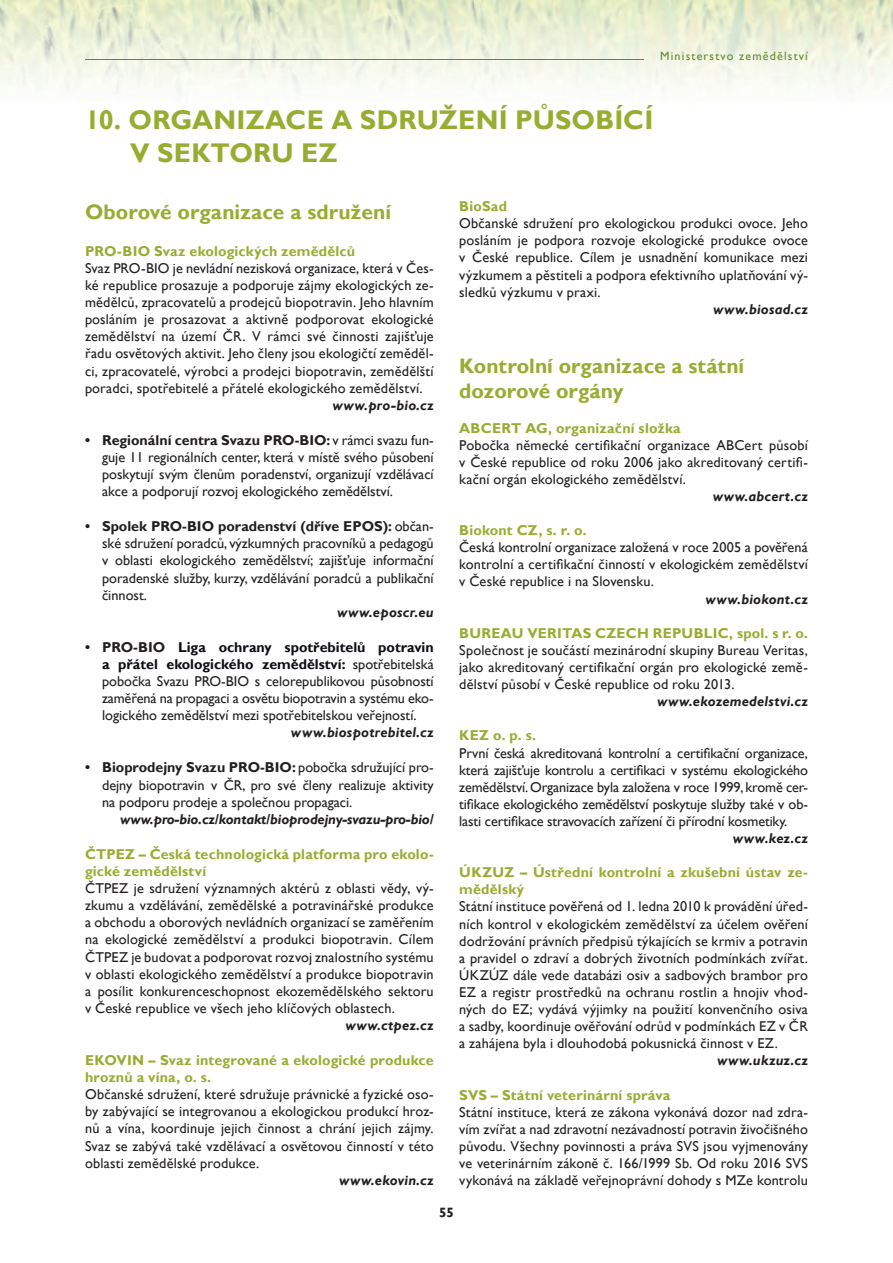
<style>
.page{position:relative;width:893px;height:1263px;background:#fff}
.page>*{position:absolute;margin:0;border:0;box-sizing:border-box;transform-origin:0 0}
.t1{font:700 27px/32.4px "Gill Sans";letter-spacing:.005em;color:#97ad32}
.t2{font:700 21px/25.2px "Gill Sans";color:#97ad32}
.t3{font:14.25px/17.1px "Gill Sans";letter-spacing:.01em;color:#231f20;text-align:justify}
.t4{font:700 14.25px/17.1px "Gill Sans";letter-spacing:.015em;color:#97ad32}
.t5{font:italic 700 14.25px "Gill Sans";letter-spacing:.015em;color:#231f20}
.t6{font:italic 700 14.25px "Gill Sans";letter-spacing:-.01em;color:#231f20}
.t7{font:700 13.5px "Gill Sans";color:#231f20}
.t8{font:12px "Gill Sans";letter-spacing:.1em;color:#67892c}
.s1{font-weight:700}
.s2{font-weight:700;color:#0f0d13}
</style>
<div class="page">
<img style="left:0;top:0;width:893px;height:94px">
<hr style="left:85px;top:59px;width:559px;height:1px;background:#67892c">
<p class="t8" style="left:660px;top:49px;width:149px">Ministerstvo zemědělství</p>
<h1 class="t1" style="left:130px;top:105px;width:525px;text-indent:-45px">10. ORGANIZACE A SDRUŽENÍ PŮSOBÍCÍ<br>V SEKTORU EZ</h1>
<h2 class="t2" style="left:85px;top:200px;width:307px">Oborové organizace a sdružení</h2>
<p class="t4" style="left:85px;top:243px;width:272px">PRO-BIO Svaz ekologických zemědělců</p>
<p class="t3" style="left:85px;top:260px;width:350px">Svaz PRO-BIO je nevládní nezisková organizace, která v Čes&shy;ké republice prosazuje a podporuje zájmy ekologických ze&shy;mědělců, zpracovatelů a prodejců biopotravin. Jeho hlavním posláním je prosazovat a aktivně podporovat ekologické zemědělství na území ČR. V rámci své činnosti zajišťuje řadu osvětových aktivit. Jeho členy jsou ekologičtí zeměděl&shy;ci, zpracovatelé, výrobci a prodejci biopotravin, zemědělští poradci, spotřebitelé a přátelé ekologického zemědělství.</p>
<p class="t5" style="left:332px;top:397px;width:103px">www.pro-bio.cz</p>
<p class="t3" style="left:102px;top:432px;width:333px;text-indent:-17px"><span class="s1">• Regionální centra Svazu PRO-BIO:</span> v rámci svazu fun&shy;guje 11 regionálních center, která v místě svého působení poskytují svým členům poradenství, organizují vzdělávací akce a podporují rozvoj ekologického zemědělství.</p>
<p class="t3" style="left:102px;top:518px;width:333px;text-indent:-17px"><span class="s1">• Spolek PRO-BIO poradenství (dříve EPOS):</span> občan&shy;ské sdružení poradců, výzkumných pracovníků a pedagogů v oblasti ekologického zemědělství; zajišťuje informační poradenské služby, kurzy, vzdělávání poradců a publikační činnost.</p>
<p class="t5" style="left:337px;top:604px;width:98px">www.eposcr.eu</p>
<p class="t3" style="left:102px;top:639px;width:333px;text-indent:-17px"><span class="s1">• PRO-BIO</span> <span class="s2">Liga ochrany spotřebitelů potravin a přátel ekologického zemědělství:</span> spotřebitelská pobočka Svazu PRO-BIO s celorepublikovou působností zaměřená na propagaci a osvětu biopotravin a systému eko&shy;logického zemědělství mezi spotřebitelskou veřejností.</p>
<p class="t5" style="left:291px;top:724px;width:144px">www.biospotrebitel.cz</p>
<p class="t3" style="left:102px;top:759px;width:333px;text-indent:-17px"><span class="s1">• Bioprodejny Svazu PRO-BIO:</span> pobočka sdružující pro&shy;dejny biopotravin v ČR, pro své členy realizuje aktivity na podporu prodeje a společnou propagaci.</p>
<p class="t6" style="left:120px;top:811px;width:315px">www.pro-bio.cz/kontakt/bioprodejny-svazu-pro-bio/</p>
<p class="t4" style="left:85px;top:846px;width:350px">ČTPEZ – Česká technologická platforma pro ekolo&shy;gické zemědělství</p>
<p class="t3" style="left:85px;top:880px;width:350px">ČTPEZ je sdružení významných aktérů z oblasti vědy, vý&shy;zkumu a vzdělávání, zemědělské a potravinářské produkce a obchodu a oborových nevládních organizací se zaměřením na ekologické zemědělství a produkci biopotravin. Cílem ČTPEZ je budovat a podporovat rozvoj znalostního systému v oblasti ekologického zemědělství a produkce biopotravin a posílit konkurenceschopnost ekozemědělského sektoru v České republice ve všech jeho klíčových oblastech.</p>
<p class="t5" style="left:345px;top:1017px;width:90px">www.ctpez.cz</p>
<p class="t4" style="left:85px;top:1052px;width:350px">EKOVIN – Svaz integrované a ekologické produkce hroznů a vína, o. s.</p>
<p class="t3" style="left:85px;top:1086px;width:350px">Občanské sdružení, které sdružuje právnické a fyzické oso&shy;by zabývající se integrovanou a ekologickou produkcí hroz&shy;nů a vína, koordinuje jejich činnost a chrání jejich zájmy.<br>Svaz se zabývá také vzdělávací a osvětovou činností v této oblasti zemědělské produkce.</p>
<p class="t5" style="left:339px;top:1172px;width:96px">www.ekovin.cz</p>
<p class="t4" style="left:459px;top:198px;width:49px">BioSad</p>
<p class="t3" style="left:459px;top:215px;width:350px">Občanské sdružení pro ekologickou produkci ovoce. Jeho posláním je podpora rozvoje ekologické produkce ovoce v České republice. Cílem je usnadnění komunikace mezi výzkumem a pěstiteli a podpora efektivního uplatňování vý&shy;sledků výzkumu v praxi.</p>
<p class="t5" style="left:713px;top:301px;width:96px">www.biosad.cz</p>
<h2 class="t2" style="left:459px;top:354px;width:286px">Kontrolní organizace a státní dozorové orgány</h2>
<p class="t4" style="left:459px;top:420px;width:223px">ABCERT AG, organizační složka</p>
<p class="t3" style="left:459px;top:437px;width:350px">Pobočka německé certifikační organizace ABCert působí v České republice od roku 2006 jako akreditovaný certifi&shy;kační orgán ekologického zemědělství.</p>
<p class="t5" style="left:713px;top:488px;width:97px">www.abcert.cz</p>
<p class="t4" style="left:459px;top:522px;width:129px">Biokont CZ, s. r. o.</p>
<p class="t3" style="left:459px;top:539px;width:350px">Česká kontrolní organizace založená v roce 2005 a pověřená kontrolní a certifikační činností v ekologickém zemědělství v České republice i na Slovensku.</p>
<p class="t5" style="left:705px;top:590px;width:104px">www.biokont.cz</p>
<p class="t4" style="left:459px;top:625px;width:350px">BUREAU VERITAS CZECH REPUBLIC, spol. s r. o.</p>
<p class="t3" style="left:459px;top:642px;width:350px">Společnost je součástí mezinárodní skupiny Bureau Veritas, jako akreditovaný certifikační orgán pro ekologické země&shy;dělství působí v České republice od roku 2013.</p>
<p class="t5" style="left:657px;top:693px;width:152px">www.ekozemedelstvi.cz</p>
<p class="t4" style="left:459px;top:727px;width:78px">KEZ o. p. s.</p>
<p class="t3" style="left:459px;top:744px;width:350px">První česká akreditovaná kontrolní a certifikační organizace, která zajišťuje kontrolu a certifikaci v systému ekologického zemědělství. Organizace byla založena v roce 1999, kromě cer&shy;tifikace ekologického zemědělství poskytuje služby také v ob&shy;lasti certifikace stravovacích zařízení či přírodní kosmetiky.</p>
<p class="t5" style="left:733px;top:830px;width:77px">www.kez.cz</p>
<p class="t4" style="left:459px;top:864px;width:350px">ÚKZUZ – Ústřední kontrolní a zkušební ústav ze&shy;mědělský</p>
<p class="t3" style="left:459px;top:898px;width:350px">Státní instituce pověřená od 1. ledna 2010 k provádění úřed&shy;ních kontrol v ekologickém zemědělství za účelem ověření dodržování právních předpisů týkajících se krmiv a potravin a pravidel o zdraví a dobrých životních podmínkách zvířat.<br>ÚKZÚZ dále vede databázi osiv a sadbových brambor pro EZ a registr prostředků na ochranu rostlin a hnojiv vhod&shy;ných do EZ; vydává výjimky na použití konvenčního osiva a sadby, koordinuje ověřování odrůd v podmínkách EZ v ČR a zahájena byla i dlouhodobá pokusnická činnost v EZ.</p>
<p class="t5" style="left:717px;top:1052px;width:92px">www.ukzuz.cz</p>
<p class="t4" style="left:459px;top:1086px;width:213px">SVS – Státní veterinární správa</p>
<p class="t3" style="left:459px;top:1103px;width:350px">Státní instituce, která ze zákona vykonává dozor nad zdra&shy;vím zvířat a nad zdravotní nezávadností potravin živočišného původu. Všechny povinnosti a práva SVS jsou vyjmenovány ve veterinárním zákoně č. 166/1999 Sb. Od roku 2016 SVS vykonává na základě veřejnoprávní dohody s MZe kontrolu</p>
<p class="t7" style="left:439px;top:1204px;width:16px">55</p>
</div>
